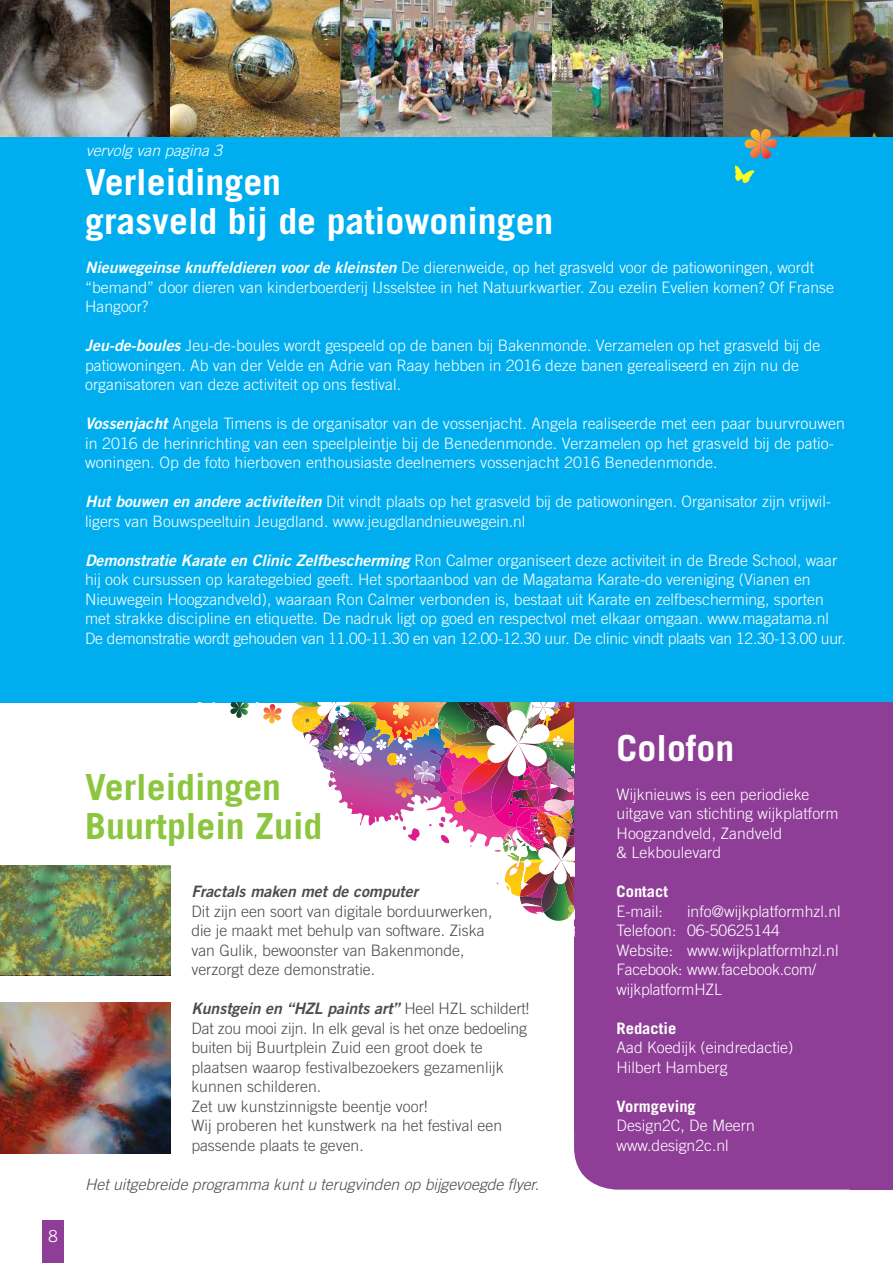
<style>
.page{position:relative;width:893px;height:1263px;background:#fff}
.page>*{position:absolute;margin:0;border:0;box-sizing:border-box;transform-origin:0 0}
.t1{font:700 36px/39px "Trade Gothic";color:#fff;scale:1.05 1}
.t2{font:700 36px/39px "Trade Gothic";color:#8bc63e;scale:1.05 1}
.t3{font:300 16.5px "Trade Gothic";color:#fff}
.t4{font:300 15.75px/19.5px "Trade Gothic";color:#fff}
.t5{font:300 15.75px/19.5px "Trade Gothic";color:#4b4c4d}
.t6{font:italic 15.75px "Trade Gothic Bold Two";color:#4b4c4d}
.t7{font:italic 300 15.75px "Trade Gothic";color:#4b4c4d}
.t8{font:700 15.75px "Trade Gothic";color:#fff;scale:1.05 1}
.t9{font:italic 300 15.75px "Trade Gothic";color:#fff}
.s1{font-family:"Trade Gothic Bold Two";font-weight:400;font-style:italic}
.s2{font-family:"Trade Gothic";font-weight:300;font-style:normal}
</style>
<div class="page">
<div style="left:0;top:0;width:893px;height:702px;background:#00aeef"></div>
<img style="left:0;top:0;width:170px;height:136px">
<img style="left:170px;top:0;width:170px;height:136px">
<img style="left:723px;top:0;width:170px;height:136px">
<img style="left:340px;top:0;width:213px;height:136px">
<div style="left:574px;top:741px;width:319px;height:449px;background:#8f3e97;border-radius:43px"></div>
<div style="left:574px;top:702px;width:319px;height:429px;background:#8f3e97"></div>
<div style="left:850px;top:741px;width:43px;height:449px;background:#8f3e97"></div>
<div style="left:43px;top:1220px;width:21px;height:43px;background:#8f3e97"></div>
<img style="left:553px;top:0;width:170px;height:136px">
<svg style="left:734px;top:122px;width:45px;height:61px"></svg>
<img style="left:180px;top:702px;width:395px;height:235px">
<img style="left:0;top:1002px;width:170px;height:152px">
<img style="left:0;top:865px;width:170px;height:110px">
<svg style="left:217px;top:724px;width:300px;height:213px"></svg>
<p class="t9" style="left:86px;top:141px;width:138px">vervolg van pagina 3</p>
<h1 class="t1" style="left:85px;top:162px;width:448px">Verleidingen<br>grasveld bij de patiowoningen</h1>
<p class="t4" style="left:85px;top:257px;width:750px"><span class="s1">Nieuwegeinse knuffeldieren voor de kleinsten</span> De dierenweide, op het grasveld voor de patiowoningen, wordt “bemand” door dieren van kinderboerderij IJsselstee in het Natuurkwartier. Zou ezelin Evelien komen? Of Franse<br>Hangoor?</p>
<p class="t4" style="left:85px;top:335px;width:737px"><span class="s1">Jeu-de-boules</span> Jeu-de-boules wordt gespeeld op de banen bij Bakenmonde. Verzamelen op het grasveld bij de patiowoningen. Ab van der Velde en Adrie van Raay hebben in 2016 deze banen gerealiseerd en zijn nu de organisatoren van deze activiteit op ons festival.</p>
<p class="t4" style="left:85px;top:413px;width:761px"><span class="s1">Vossenjacht</span> Angela Timens is de organisator van de vossenjacht. Angela realiseerde met een paar buurvrouwen in 2016 de herinrichting van een speelpleintje bij de Benedenmonde. Verzamelen op het grasveld bij de patio&shy;woningen. Op de foto hierboven enthousiaste deelnemers vossenjacht 2016 Benedenmonde.</p>
<p class="t4" style="left:85px;top:491px;width:747px"><span class="s1">Hut bouwen en andere activiteiten</span> Dit vindt plaats op het grasveld bij de patiowoningen. Organisator zijn vrijwil&shy;ligers van Bouwspeeltuin Jeugdland. www.jeugdlandnieuwegein.nl</p>
<p class="t4" style="left:85px;top:550px;width:762px"><span class="s1">Demonstratie Karate en Clinic Zelfbescherming</span> Ron Calmer organiseert deze activiteit in de Brede School, waar hij ook cursussen op karategebied geeft. Het sportaanbod van de Magatama Karate-do vereniging (Vianen en Nieuwegein Hoogzandveld), waaraan Ron Calmer verbonden is, bestaat uit Karate en zelfbescherming, sporten met strakke discipline en etiquette. De nadruk ligt op goed en respectvol met elkaar omgaan. www.magatama.nl De demonstratie wordt gehouden van 11.00-11.30 en van 12.00-12.30 uur. De clinic vindt plaats van 12.30-13.00 uur.</p>
<p class="t3" style="left:49px;top:1226px;width:11px">8</p>
<h1 class="t2" style="left:85px;top:767px;width:228px">Verleidingen<br>Buurtplein Zuid</h1>
<p class="t6" style="left:191px;top:882px;width:228px">Fractals maken met de computer</p>
<p class="t5" style="left:191px;top:901px;width:303px">Dit zijn een soort van digitale borduurwerken, die je maakt met behulp van software. Ziska van Gulik, bewoonster van Bakenmonde, verzorgt deze demonstratie.</p>
<p class="t6" style="left:191px;top:999px;width:339px">Kunstgein en “HZL paints art” <span class="s2">Heel HZL schildert!</span></p>
<p class="t5" style="left:191px;top:1018px;width:337px">Dat zou mooi zijn. In elk geval is het onze bedoeling buiten bij Buurtplein Zuid een groot doek te plaatsen waarop festivalbezoekers gezamenlijk kunnen schilderen.<br>Zet uw kunstzinnigste beentje voor!<br>Wij proberen het kunstwerk na het festival een passende plaats te geven.</p>
<p class="t7" style="left:85px;top:1175px;width:455px">Het uitgebreide programma kunt u terugvinden op bijgevoegde flyer.</p>
<h1 class="t1" style="left:617px;top:728px;width:114px">Colofon</h1>
<p class="t4" style="left:617px;top:784px;width:224px">Wijknieuws is een periodieke uitgave van stichting wijkplatform<br>Hoogzandveld, Zandveld<br>&amp; Lekboulevard</p>
<p class="t8" style="left:617px;top:882px;width:51px">Contact</p>
<p class="t4" style="left:617px;top:901px;width:48px">E-mail:</p>
<p class="t4" style="left:617px;top:901px;width:225px;text-indent:70px">info@wijkplatformhzl.nl<br>Telefoon: 06-50625144<br>Website: www.wijkplatformhzl.nl<br>Facebook: www.facebook.com/ wijkplatformHZL</p>
<p class="t8" style="left:617px;top:1018px;width:58px">Redactie</p>
<p class="t4" style="left:617px;top:1037px;width:178px">Aad Koedijk (eindredactie)<br>Hilbert Hamberg</p>
<p class="t8" style="left:617px;top:1096px;width:77px">Vormgeving</p>
<p class="t4" style="left:617px;top:1115px;width:140px">Design2C, De Meern www.design2c.nl</p>
</div>
